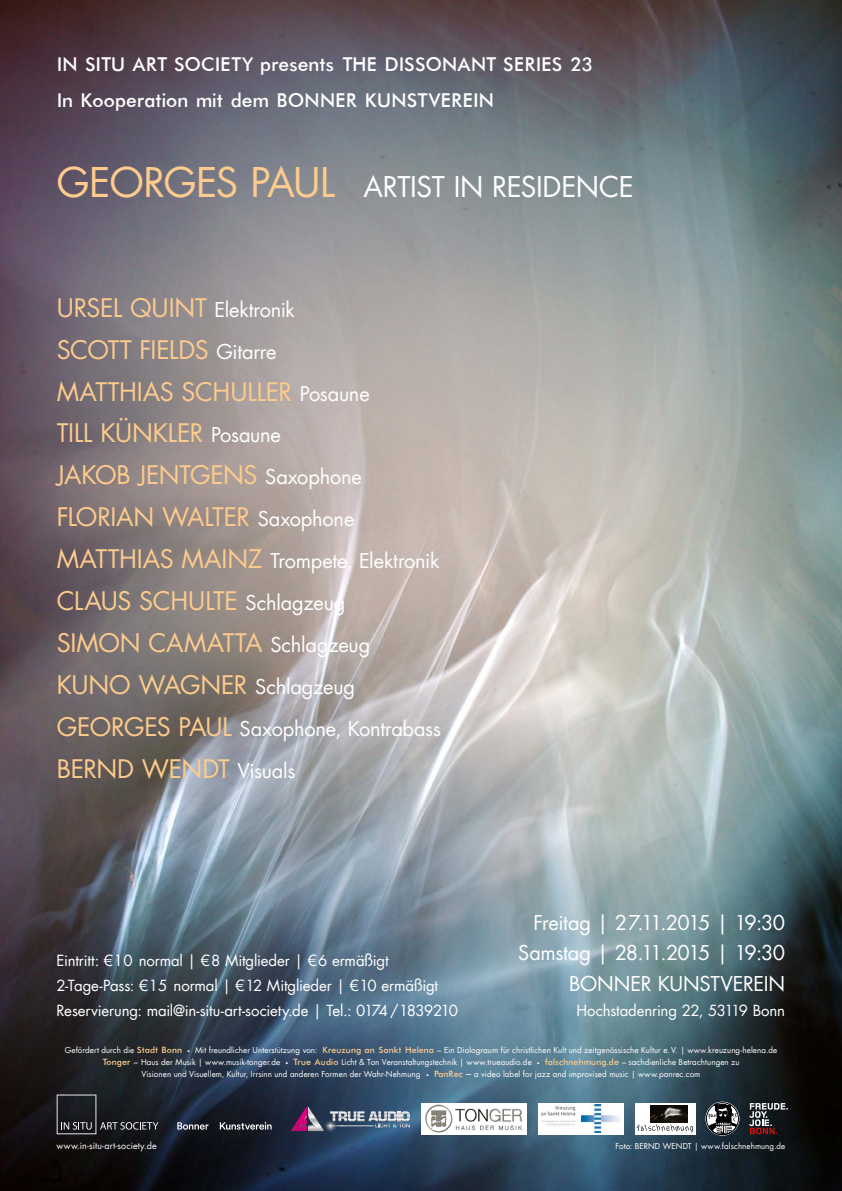
<style>
.page{position:relative;width:842px;height:1191px;background:#fff}
.page>*{position:absolute;margin:0;border:0;box-sizing:border-box;transform-origin:0 0}
.t1{font:40px "Futura LT";letter-spacing:-.03em;color:#fccb8d}
.t2{font:28px "Futura LT";letter-spacing:-.01em;color:#fff}
.t3{font:25px "Futura LT";letter-spacing:-.01em;color:#fccb8d}
.t4{font:22px "Futura";color:#fff}
.t5{font:20px "Futura LT";letter-spacing:-.015em;color:#fff}
.t6{font:15px "Futura LT";letter-spacing:-.01em;color:#fff}
.t7{font:9px "Futura LT";letter-spacing:.01em;color:#fff}
.t8{font:8px/12px "Futura LT";letter-spacing:.01em;color:#fff;text-align:center}
.s1{font-size:20px;color:#fff}
.s2{font-size:25px;color:#fccb8d}
.s3{font-family:"Futura";font-size:10px;color:#fccb8d}
.s4{font-size:5px}
.s5{font-size:10px}
</style>
<div class="page">
<img style="left:0;top:0;width:842px;height:1191px">
<svg style="left:57px;top:1094px;width:101px;height:40px;background:#292b30"></svg>
<div style="left:421px;top:1103px;width:106px;height:31px;background:#fff"></div>
<img style="left:425px;top:1104px;width:97px;height:28px">
<div style="left:635px;top:1103px;width:60px;height:31px;background:#fff"></div>
<svg style="left:637px;top:1124px;width:56px;height:8px"></svg>
<img style="left:650px;top:1105px;width:38px;height:17px">
<svg style="left:705px;top:1101px;width:34px;height:34px"></svg>
<svg style="left:706px;top:1102px;width:33px;height:33px"></svg>
<svg style="left:749px;top:1103px;width:39px;height:31px"></svg>
<svg style="left:177px;top:1122px;width:95px;height:7px"></svg>
<svg style="left:290px;top:1106px;width:120px;height:25px;background:#626681"></svg>
<div style="left:538px;top:1103px;width:85px;height:31px;background:#fff"></div>
<img style="left:541px;top:1104px;width:79px;height:28px">
<p class="t4" style="left:57px;top:54px;width:538px">IN SITU ART SOCIETY presents THE DISSONANT SERIES 23</p>
<p class="t4" style="left:57px;top:90px;width:438px">In Kooperation mit dem BONNER KUNSTVEREIN</p>
<p class="t1" style="left:57px;top:157px;width:280px">GEORGES PAUL</p>
<p class="t2" style="left:364px;top:169px;width:272px">ARTIST IN RESIDENCE</p>
<p class="t3" style="left:57px;top:292px;width:240px">URSEL QUINT <span class="s1">Elektronik</span></p>
<p class="t3" style="left:57px;top:333px;width:221px">SCOTT FIELDS <span class="s1">Gitarre</span></p>
<p class="t3" style="left:57px;top:375px;width:314px">MATTHIAS SCHULLER <span class="s1">Posaune</span></p>
<p class="t3" style="left:57px;top:417px;width:226px">TILL KÜNKLER <span class="s1">Posaune</span></p>
<p class="t3" style="left:57px;top:459px;width:307px">JAKOB JENTGENS <span class="s1">Saxophone</span></p>
<p class="t3" style="left:57px;top:501px;width:299px">FLORIAN WALTER <span class="s1">Saxophone</span></p>
<p class="t5" style="left:57px;top:548px;width:384px"><span class="s2">MATTHIAS MAINZ</span> Trompete, Elektronik</p>
<p class="t3" style="left:57px;top:585px;width:290px">CLAUS SCHULTE <span class="s1">Schlagzeug</span></p>
<p class="t3" style="left:57px;top:627px;width:315px">SIMON CAMATTA <span class="s1">Schlagzeug</span></p>
<p class="t3" style="left:57px;top:668px;width:300px">KUNO WAGNER <span class="s1">Schlagzeug</span></p>
<p class="t5" style="left:57px;top:715px;width:386px"><span class="s2">GEORGES PAUL</span> Saxophone, Kontrabass</p>
<p class="t3" style="left:57px;top:752px;width:240px">BERND WENDT <span class="s1">Visuals</span></p>
<p class="t6" style="left:57px;top:951px;width:334px">Eintritt: €10 normal | €8 Mitglieder | €6 ermäßigt</p>
<p class="t6" style="left:57px;top:976px;width:383px">2-Tage-Pass: €15 normal | €12 Mitglieder | €10 ermäßigt</p>
<p class="t6" style="left:57px;top:1001px;width:403px">Reservierung: mail@in-situ-art-society.de | Tel.: 0174 /1839210</p>
<p class="t5" style="left:533px;top:910px;width:253px">Freitag | 27.11.2015 | 19:30</p>
<p class="t5" style="left:518px;top:940px;width:268px">Samstag | 28.11.2015 | 19:30</p>
<p class="t5" style="left:569px;top:971px;width:218px">BONNER KUNSTVEREIN</p>
<p class="t6" style="left:577px;top:1001px;width:210px">Hochstadenring 22, 53119 Bonn</p>
<p class="t8" style="left:65px;top:1044px;width:714px">Gefördert durch die <span class="s3">Stadt Bonn</span> <span class="s4">•</span> Mit freundlicher Unterstützung von: <span class="s3">Kreuzung an Sankt Helena</span> – Ein Dialograum für christlichen Kult und zeitgenössische Kultur e.V. | www.kreuzung-helena.de<br><span class="s3">Tonger</span> – Haus der Musik | www.musik-tonger.de <span class="s4">•</span> <span class="s3">True Audio</span> Licht &amp; Ton Veranstaltungstechnik | www.trueaudio.de <span class="s4">•</span> <span class="s3">falschnehmung.de</span> – sachdienliche Betrachtungen zu<br>Visionen und Visuellem, Kultur, Irrsinn und anderen Formen der Wahr-Nehmung <span class="s4">•</span> <span class="s3">PanRec</span> <span class="s5">–</span> a video label for jazz and improvised music | www.panrec.com</p>
<p class="t7" style="left:57px;top:1139px;width:102px">www.in-situ-art-society.de</p>
<p class="t8" style="left:615px;top:1140px;width:171px">Foto: BERND WENDT | www.falschnehmung.de</p>
</div>
